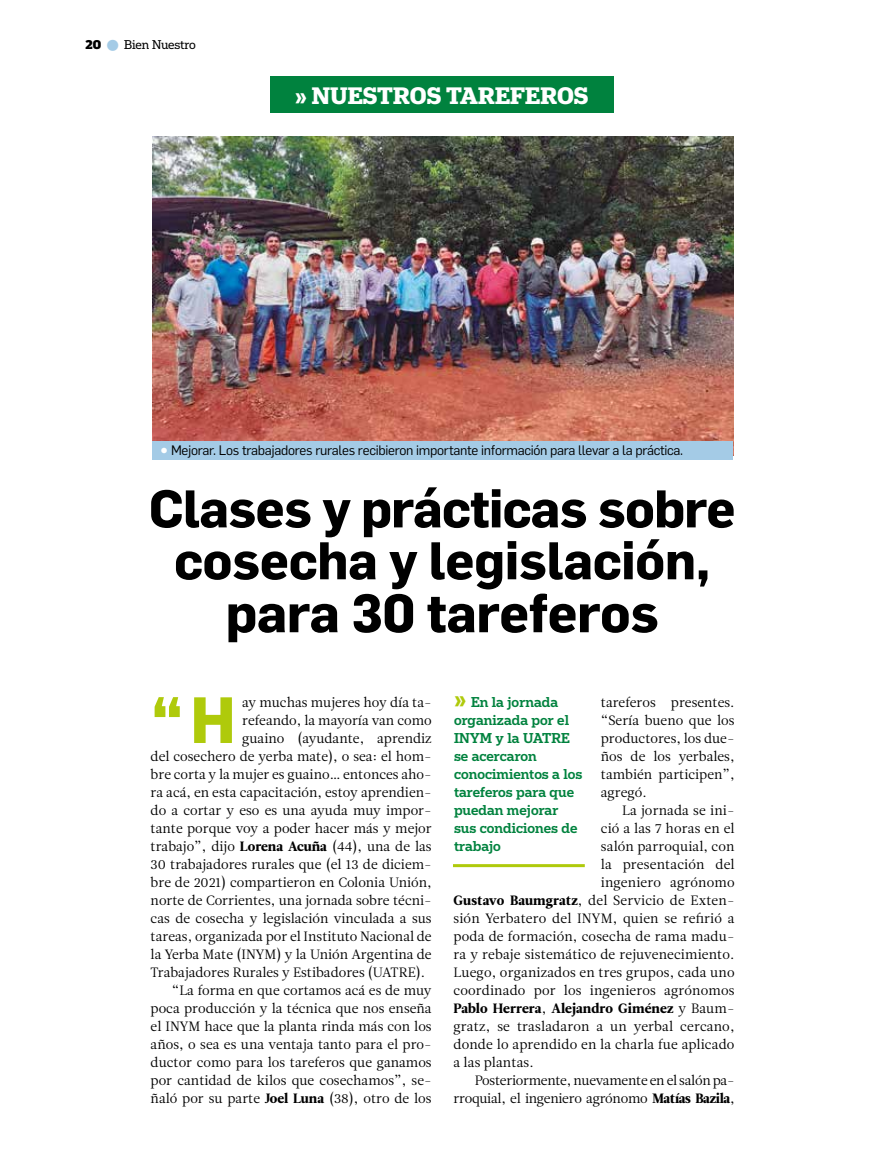
<style>
.page{position:relative;width:893px;height:1170px;background:#fff}
.page>*{position:absolute;margin:0;border:0;box-sizing:border-box;transform-origin:0 0}
.t1{font:700 64.05px "Flama";color:#afca0b}
.t2{font:700 52.95px "Flama";letter-spacing:-.005em;color:#000}
.t3{font:700 51.9px/51.9px "Flama";letter-spacing:-.015em;color:#000;text-align:center}
.t4{font:700 22.5px "Popular";color:#fff}
.t5{font:13.5px/18px "Leitura News Roman 1";color:#000;text-align:justify}
.t6{font:500 13.5px/18px "Popular";color:#00823e}
.t7{font:13.5px "Flama";letter-spacing:-.02em;color:#000}
.t8{font:13.5px/18px "Leitura News Roman 1";letter-spacing:-.02em;color:#000;text-align:right}
.t9{font:13.5px "Leitura News Roman 4";letter-spacing:.01em;color:#000}
.t10{font:12px "Popular";letter-spacing:-.02em;color:#000}
.s1{font-weight:900}
.s2{color:#a4cbe6}
.s3{font-family:"Zapf Book ITC Std";font-weight:800;color:#fff}
.s4{font-family:"Leitura News Roman 4"}
.s5{font-weight:700;font-size:22.5px;color:#afca0b}
.s6{font-family:"Leitura News Roman 1"}
</style>
<div class="page">
<div style="left:270px;top:76px;width:343px;height:36px;background:#00823e"></div>
<img style="left:152px;top:136px;width:581px;height:304px">
<hr style="left:453px;top:864px;width:132px;height:3px;background:#afca0b">
<div style="left:152px;top:440px;width:581px;height:19px;background:#a4cbe6"></div>
<p class="t10" style="left:86px;top:37px;width:112px"><span class="s1">20</span> <span class="s2">●</span> Bien Nuestro</p>
<h3 class="t4" style="left:295px;top:80px;width:295px">» NUESTROS TAREFEROS</h3>
<p class="t7" style="left:161px;top:440px;width:524px"><span class="s3">•</span> Mejorar. Los trabajadores rurales recibieron importante información para llevar a la práctica.</p>
<h3 class="t3" style="left:149px;top:479px;width:588px">Clases y prácticas sobre cosecha y legislación,</h3>
<h2 class="t2" style="left:226px;top:575px;width:435px">para 30 tareferos</h2>
<h1 class="t1" style="left:151px;top:673px;width:87px">“H</h1>
<p class="t5" style="left:242px;top:693px;width:191px">ay muchas mujeres hoy día ta-</p>
<p class="t5" style="left:242px;top:711px;width:191px">refeando, la mayoría van como</p>
<p class="t5" style="left:242px;top:729px;width:191px">guaino (ayudante, aprendiz</p>
<p class="t5" style="left:151px;top:747px;width:283px">del cosechero de yerba mate), o sea: el hom-</p>
<p class="t5" style="left:151px;top:765px;width:283px">bre corta y la mujer es guaino… entonces aho-</p>
<p class="t5" style="left:151px;top:783px;width:283px">ra acá, en esta capacitación, estoy aprendien-</p>
<p class="t5" style="left:151px;top:801px;width:283px">do a cortar y eso es una ayuda muy impor-</p>
<p class="t5" style="left:151px;top:819px;width:283px">tante porque voy a poder hacer más y mejor</p>
<p class="t5" style="left:151px;top:837px;width:283px">trabajo”, dijo <span class="s4">Lorena Acuña</span> (44), una de las</p>
<p class="t5" style="left:151px;top:855px;width:283px">30 trabajadores rurales que (el 13 de diciem-</p>
<p class="t5" style="left:151px;top:873px;width:283px">bre de 2021) compartieron en Colonia Unión,</p>
<p class="t5" style="left:151px;top:891px;width:283px">norte de Corrientes, una jornada sobre técni-</p>
<p class="t5" style="left:151px;top:909px;width:283px">cas de cosecha y legislación vinculada a sus</p>
<p class="t5" style="left:151px;top:927px;width:283px">tareas, organizada por el Instituto Nacional de</p>
<p class="t5" style="left:151px;top:945px;width:283px">la Yerba Mate (INYM) y la Unión Argentina de</p>
<p class="t5" style="left:151px;top:963px;width:276px">Trabajadores Rurales y Estibadores (UATRE).</p>
<p class="t5" style="left:172px;top:981px;width:261px">“La forma en que cortamos acá es de muy</p>
<p class="t5" style="left:151px;top:999px;width:283px">poca producción y la técnica que nos enseña</p>
<p class="t5" style="left:151px;top:1017px;width:283px">el INYM hace que la planta rinda más con los</p>
<p class="t5" style="left:151px;top:1035px;width:283px">años, o sea es una ventaja tanto para el pro-</p>
<p class="t5" style="left:151px;top:1053px;width:283px">ductor como para los tareferos que ganamos</p>
<p class="t5" style="left:151px;top:1071px;width:283px">por cantidad de kilos que cosechamos”, se-</p>
<p class="t5" style="left:151px;top:1089px;width:283px">ñaló por su parte <span class="s4">Joel Luna</span> (38), otro de los</p>
<p class="t6" style="left:454px;top:692px;width:130px"><span class="s5">»</span> En la jornada organizada por el<br>INYM y la UATRE se acercaron conocimientos a los tareferos para que puedan mejorar sus condiciones de trabajo</p>
<p class="t5" style="left:601px;top:693px;width:135px">tareferos presentes. “Sería bueno que los productores, los due&shy;ños de los yerbales, también participen”, agregó.</p>
<p class="t5" style="left:453px;top:801px;width:283px;text-align:right">La jornada se ini-<br>ció a las 7 horas en el<br>salón parroquial, con<br>la presentación del<br>ingeniero agrónomo<br><span class="s4">Gustavo Baumgratz</span>, del Servicio de Exten&shy;sión Yerbatero del INYM, quien se refirió a poda de formación, cosecha de rama madu&shy;ra y rebaje sistemático de rejuvenecimiento.<br>Luego, organizados en tres grupos, cada uno coordinado por los ingenieros agrónomos</p>
<p class="t9" style="left:453px;top:1000px;width:283px">Pablo Herrera<span class="s6">,</span> Alejandro Giménez <span class="s6">y Baum-</span></p>
<p class="t5" style="left:453px;top:1017px;width:283px">gratz, se trasladaron a un yerbal cercano, donde lo aprendido en la charla fue aplicado a las plantas.</p>
<p class="t8" style="left:453px;top:1071px;width:283px">Posteriormente, nuevamente en el salón pa&shy;rroquial, el ingeniero agrónomo <span class="s4">Matías Bazila</span>,</p>
</div>
